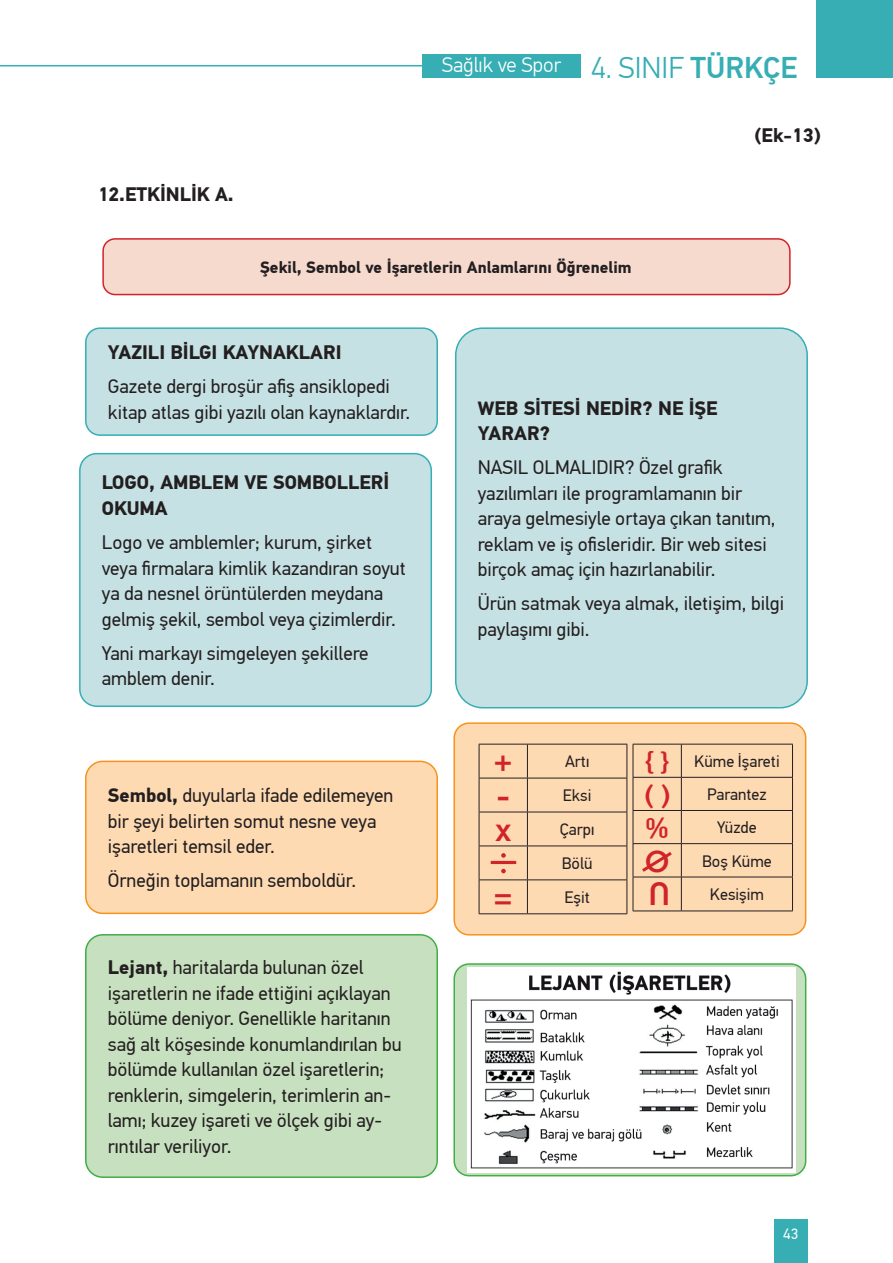
<style>
.page{position:relative;width:893px;height:1263px;background:#fff}
.page>*{position:absolute;margin:0;border:0;box-sizing:border-box;transform-origin:0 0}
.t1{font:500 32.7px "PF Din Text Pro";color:#d1232a}
.t2{font:500 28.5px "PF Din Text Pro";color:#d1232a}
.t3{font:300 21px "PF Din Text Pro";color:#fff}
.t4{font:19.5px/25.5px "PF Din Text Pro";color:#231f20}
.t5{font:700 19.5px/25.5px "PF Din Text Pro";color:#231f20}
.t6{font:16.5px/33.9px "PF Din Text Pro";color:#231f20}
.t7{font:700 16.5px "PF Din Text Pro";color:#231f20}
.t8{font:15px "PF Din Text Pro";color:#fff}
.s1{font-size:30px;color:#36aeb4}
.s2{font-weight:500;font-size:30px;color:#36aeb4}
.s3{font-weight:700}
.s4{font-weight:500;font-size:32.7px;color:#d1232a}
.s5{font-weight:500;font-size:28.5px;color:#d1232a}
.s6{font-family:"Gotham";font-weight:500;font-size:30px;color:#d1232a}
</style>
<div class="page">
<div style="left:422px;top:54px;width:159px;height:24px;background:#36aeb4"></div>
<div style="left:816px;top:0;width:77px;height:78px;background:#36aeb4"></div>
<hr style="left:0;top:65px;width:461px;height:1px;background:#36aeb4">
<div style="left:775px;top:1219px;width:33px;height:44px;background:#36aeb4"></div>
<div style="left:103px;top:239px;width:687px;height:56px;background:#f7dace;border-radius:12px"></div>
<div style="left:102px;top:238px;width:689px;height:57px;border:2px solid #d1232a;border-radius:12px"></div>
<div style="left:86px;top:328px;width:351px;height:107px;background:#c6e1e4;border-radius:14px"></div>
<div style="left:85px;top:327px;width:353px;height:109px;border:2px solid #36aeb4;border-radius:14px"></div>
<div style="left:80px;top:454px;width:351px;height:252px;background:#c6e1e4;border-radius:17px"></div>
<div style="left:79px;top:453px;width:353px;height:254px;border:2px solid #36aeb4;border-radius:17px"></div>
<div style="left:86px;top:761px;width:351px;height:152px;background:#fedab3;border-radius:17px"></div>
<div style="left:85px;top:761px;width:353px;height:153px;border:2px solid #f7931d;border-radius:17px"></div>
<div style="left:86px;top:935px;width:351px;height:242px;background:#c7e0bf;border-radius:17px"></div>
<div style="left:85px;top:934px;width:353px;height:244px;border:2px solid #40ae49;border-radius:17px"></div>
<div style="left:454px;top:723px;width:352px;height:212px;background:#fedab3;border-radius:15px"></div>
<div style="left:453px;top:722px;width:353px;height:213px;border:2px solid #f7931d;border-radius:15px"></div>
<svg style="left:454px;top:964px;width:352px;height:212px;fill:#c7e0bf"></svg>
<div style="left:453px;top:963px;width:353px;height:213px;border:2px solid #40ae49;border-radius:15px"></div>
<div style="left:456px;top:328px;width:351px;height:380px;background:#c6e1e4;border-radius:27px"></div>
<div style="left:455px;top:327px;width:353px;height:381px;border:2px solid #36aeb4;border-radius:27px"></div>
<hr style="left:479px;top:744px;width:48px;height:1px;background:#231f20">
<hr style="left:479px;top:744px;width:1px;height:34px;background:#231f20">
<hr style="left:527px;top:744px;width:100px;height:1px;background:#231f20">
<hr style="left:527px;top:744px;width:1px;height:34px;background:#231f20">
<hr style="left:627px;top:744px;width:1px;height:34px;background:#231f20">
<hr style="left:479px;top:778px;width:48px;height:1px;background:#231f20">
<hr style="left:479px;top:778px;width:1px;height:34px;background:#231f20">
<hr style="left:527px;top:778px;width:100px;height:1px;background:#231f20">
<hr style="left:527px;top:778px;width:1px;height:34px;background:#231f20">
<hr style="left:627px;top:778px;width:1px;height:34px;background:#231f20">
<hr style="left:479px;top:812px;width:48px;height:1px;background:#231f20">
<hr style="left:479px;top:812px;width:1px;height:34px;background:#231f20">
<hr style="left:527px;top:812px;width:100px;height:1px;background:#231f20">
<hr style="left:527px;top:812px;width:1px;height:34px;background:#231f20">
<hr style="left:627px;top:812px;width:1px;height:34px;background:#231f20">
<hr style="left:479px;top:846px;width:48px;height:1px;background:#231f20">
<hr style="left:479px;top:846px;width:1px;height:33px;background:#231f20">
<hr style="left:527px;top:846px;width:100px;height:1px;background:#231f20">
<hr style="left:527px;top:846px;width:1px;height:33px;background:#231f20">
<hr style="left:627px;top:846px;width:1px;height:33px;background:#231f20">
<hr style="left:479px;top:879px;width:48px;height:1px;background:#231f20">
<hr style="left:479px;top:880px;width:1px;height:33px;background:#231f20">
<hr style="left:527px;top:879px;width:100px;height:1px;background:#231f20">
<hr style="left:527px;top:880px;width:1px;height:33px;background:#231f20">
<hr style="left:627px;top:880px;width:1px;height:33px;background:#231f20">
<hr style="left:479px;top:913px;width:48px;height:1px;background:#231f20">
<hr style="left:527px;top:913px;width:100px;height:1px;background:#231f20">
<svg style="left:501px;top:853px;width:5px;height:5px"></svg>
<svg style="left:501px;top:869px;width:5px;height:4px"></svg>
<hr style="left:491px;top:861px;width:25px;height:3px;background:#d1232a">
<hr style="left:633px;top:744px;width:48px;height:1px;background:#231f20">
<hr style="left:633px;top:744px;width:1px;height:33px;background:#231f20">
<hr style="left:681px;top:744px;width:112px;height:1px;background:#231f20">
<hr style="left:681px;top:744px;width:1px;height:33px;background:#231f20">
<hr style="left:792px;top:744px;width:1px;height:33px;background:#231f20">
<hr style="left:633px;top:777px;width:48px;height:1px;background:#231f20">
<hr style="left:633px;top:778px;width:1px;height:32px;background:#231f20">
<hr style="left:681px;top:777px;width:112px;height:1px;background:#231f20">
<hr style="left:681px;top:778px;width:1px;height:32px;background:#231f20">
<hr style="left:792px;top:778px;width:1px;height:32px;background:#231f20">
<hr style="left:633px;top:810px;width:48px;height:1px;background:#231f20">
<hr style="left:633px;top:811px;width:1px;height:32px;background:#231f20">
<hr style="left:681px;top:810px;width:112px;height:1px;background:#231f20">
<hr style="left:681px;top:811px;width:1px;height:32px;background:#231f20">
<hr style="left:792px;top:811px;width:1px;height:32px;background:#231f20">
<hr style="left:633px;top:843px;width:48px;height:1px;background:#231f20">
<hr style="left:633px;top:844px;width:1px;height:33px;background:#231f20">
<hr style="left:681px;top:843px;width:112px;height:1px;background:#231f20">
<hr style="left:681px;top:844px;width:1px;height:33px;background:#231f20">
<hr style="left:792px;top:844px;width:1px;height:33px;background:#231f20">
<hr style="left:633px;top:877px;width:48px;height:1px;background:#231f20">
<hr style="left:633px;top:877px;width:1px;height:34px;background:#231f20">
<hr style="left:681px;top:877px;width:112px;height:1px;background:#231f20">
<hr style="left:681px;top:877px;width:1px;height:34px;background:#231f20">
<hr style="left:792px;top:877px;width:1px;height:34px;background:#231f20">
<hr style="left:633px;top:911px;width:48px;height:1px;background:#231f20">
<hr style="left:681px;top:911px;width:112px;height:1px;background:#231f20">
<svg style="left:642px;top:852px;width:30px;height:20px"></svg>
<img style="left:468px;top:967px;width:327px;height:205px">
<p class="t3" style="left:442px;top:53px;width:357px">Sağlık ve Spor <span class="s1">4. SINIF</span> <span class="s2">TÜRKÇE</span></p>
<p class="t5" style="left:98px;top:182px;width:137px">12.ETKİNLİK A.</p>
<p class="t7" style="left:260px;top:257px;width:373px">Şekil, Sembol ve İşaretlerin Anlamlarını Öğrenelim</p>
<p class="t5" style="left:754px;top:123px;width:68px">(Ek-13)</p>
<p class="t5" style="left:108px;top:340px;width:235px">YAZILI BİLGI KAYNAKLARI</p>
<p class="t4" style="left:108px;top:374px;width:304px">Gazete dergi broşür afiş ansiklopedi kitap atlas gibi yazılı olan kaynaklardır.</p>
<p class="t5" style="left:102px;top:470px;width:289px">LOGO, AMBLEM VE SOMBOLLERİ<br>OKUMA</p>
<p class="t4" style="left:102px;top:530px;width:306px">Logo ve amblemler; kurum, şirket veya firmalara kimlik kazandıran soyut ya da nesnel örüntülerden meydana gelmiş şekil, sembol veya çizimlerdir.</p>
<p class="t4" style="left:102px;top:640px;width:268px">Yani markayı simgeleyen şekillere amblem denir.</p>
<p class="t4" style="left:108px;top:783px;width:287px"><span class="s3">Sembol,</span> duyularla ifade edilemeyen bir şeyi belirten somut nesne veya işaretleri temsil eder.</p>
<p class="t4" style="left:108px;top:868px;width:250px">Örneğin toplamanın semboldür.</p>
<p class="t4" style="left:108px;top:955px;width:295px"><span class="s3">Lejant,</span> haritalarda bulunan özel işaretlerin ne ifade ettiğini açıklayan bölüme deniyor. Genellikle haritanın sağ alt köşesinde konumlandırılan bu bölümde kullanılan özel işaretlerin; renklerin, simgelerin, terimlerin an&shy;lamı; kuzey işareti ve ölçek gibi ay&shy;rıntılar veriliyor.</p>
<p class="t5" style="left:478px;top:396px;width:241px">WEB SİTESİ NEDİR? NE İŞE<br>YARAR?</p>
<p class="t4" style="left:478px;top:455px;width:300px">NASIL OLMALIDIR? Özel grafik yazılımları ile programlamanın bir araya gelmesiyle ortaya çıkan tanıtım, reklam ve iş ofisleridir. Bir web sitesi birçok amaç için hazırlanabilir.</p>
<p class="t4" style="left:478px;top:591px;width:308px">Ürün satmak veya almak, iletişim, bilgi paylaşımı gibi.</p>
<h1 class="t1" style="left:495px;top:742px;width:19px">+</h1>
<p class="t6" style="left:565px;top:745px;width:26px">Artı</p>
<p class="t6" style="left:496px;top:779px;width:97px"><span class="s4">-</span> Eksi</p>
<h1 class="t1" style="left:495px;top:810px;width:18px">x</h1>
<p class="t6" style="left:560px;top:813px;width:36px">Çarpı<br>Bölü</p>
<h1 class="t1" style="left:495px;top:878px;width:19px">=</h1>
<p class="t6" style="left:564px;top:880px;width:27px">Eşit</p>
<p class="t6" style="left:645px;top:744px;width:136px"><span class="s5">{ }</span> Küme İşareti</p>
<h2 class="t2" style="left:644px;top:778px;width:28px">( )</h2>
<p class="t6" style="left:707px;top:778px;width:61px">Parantez</p>
<h2 class="t2" style="left:645px;top:811px;width:26px">%</h2>
<p class="t6" style="left:717px;top:811px;width:41px">Yüzde</p>
<p class="t6" style="left:644px;top:844px;width:129px"><span class="s6">O</span> Boş Küme</p>
<p class="t6" style="left:710px;top:878px;width:56px">Kesişim</p>
<h1 class="t1" style="left:670px;top:913px;width:22px;rotate:-180deg">U</h1>
<p class="t8" style="left:783px;top:1225px;width:16px">43</p>
</div>
